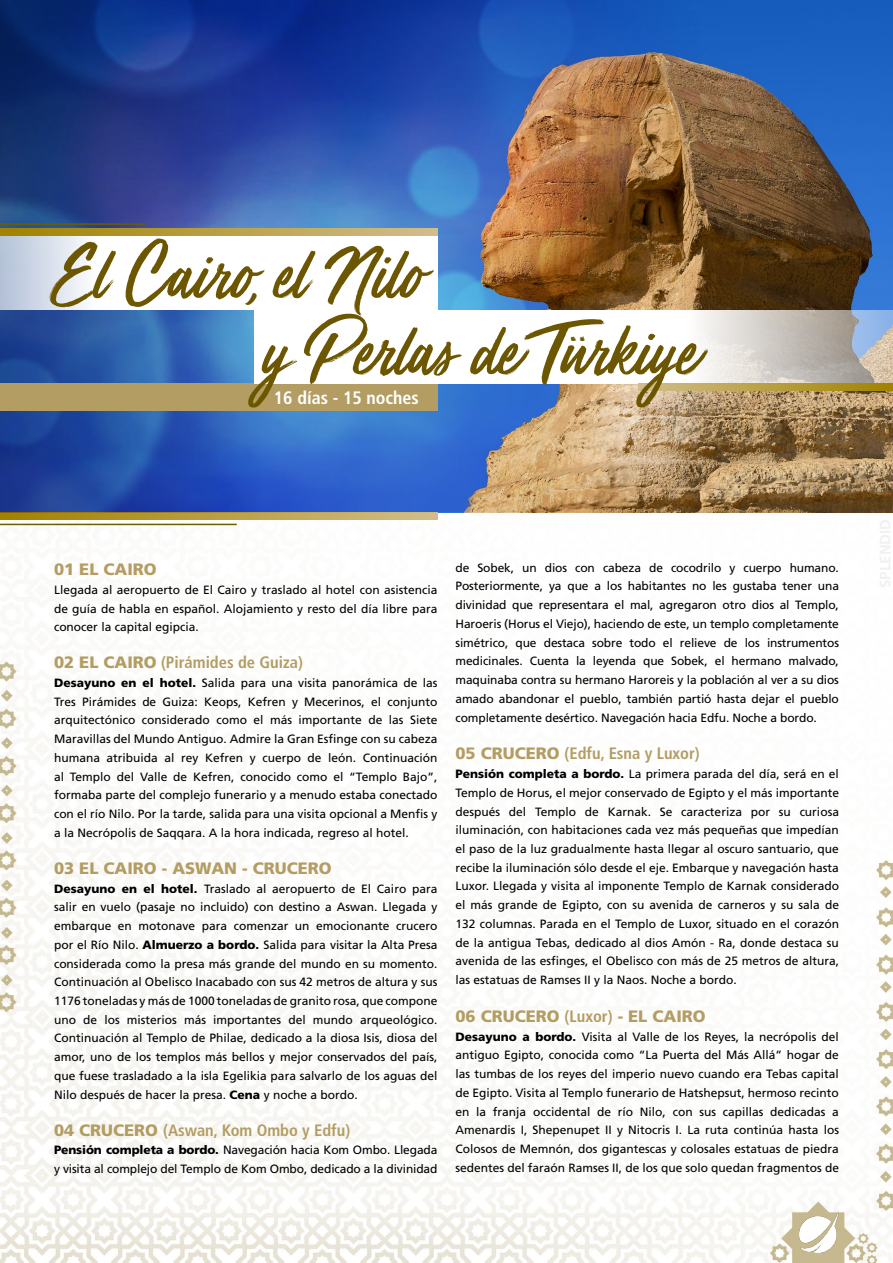
<style>
.page{position:relative;width:893px;height:1263px;background:#fff}
.page>*{position:absolute;margin:0;border:0;box-sizing:border-box;transform-origin:0 0}
.t1{font:75px "Mega Fresh";letter-spacing:-.01em;color:#6c5700}
.t2{font:40.5px "Amarillo";color:#6c5700}
.t3{font:34.5px "Chalkduster";color:#6c5e00}
.t4{font:700 condensed 18px "Frutiger";color:#fff}
.t5{font:700 condensed 16.5px "Frutiger";color:#b39d63}
.t6{font:900 16.5px "Frutiger";color:#b39d63}
.t7{font:12px/18.8px "Frutiger";color:#000;text-align:justify}
.s1{font-weight:900;font-stretch:normal}
.s2{font-weight:900}
.s3{font-weight:700;font-stretch:condensed}
</style>
<div class="page">
<img style="left:0;top:512px;width:893px;height:751px">
<img style="left:800px;top:1210px;width:39px;height:43px">
<img style="left:786px;top:0;width:107px;height:512px">
<svg style="left:0;top:512px;width:437px;height:7px;background:#b79d43"></svg>
<hr style="left:0;top:524px;width:237px;height:1px;background:#6c5e00">
<img style="left:0;top:0;width:786px;height:512px">
<div style="left:0;top:383px;width:437px;height:28px;background:#b39d63"></div>
<svg style="left:0;top:236px;width:437px;height:74px"></svg>
<svg style="left:255px;top:310px;width:638px;height:73px"></svg>
<svg style="left:0;top:229px;width:437px;height:7px;background:#b89f44"></svg>
<svg style="left:638px;top:383px;width:255px;height:7px;background:#b9a045"></svg>
<hr style="left:0;top:223px;width:145px;height:2px;background:#6c5e00">
<h1 class="t1" style="left:55px;top:235px;width:371px">El Cairo el Nilo</h1>
<h2 class="t2" style="left:245px;top:300px;width:14px">´</h2>
<h1 class="t1" style="left:263px;top:312px;width:436px">y Perlas de Turkiye</h1>
<h3 class="t3" style="left:568px;top:333px;width:22px">¨</h3>
<h3 class="t4" style="left:274px;top:387px;width:146px">16 días - 15 noches</h3>
<h3 class="t6" style="left:54px;top:559px;width:104px">01 EL CAIRO</h3>
<p class="t7" style="left:54px;top:580px;width:385px">Llegada al aeropuerto de El Cairo y traslado al hotel con asistencia de guía de habla en español. Alojamiento y resto del día libre para conocer la capital egipcia.</p>
<h3 class="t5" style="left:54px;top:653px;width:250px"><span class="s1">02 EL CAIRO</span> (Pirámides de Guiza)</h3>
<p class="t7" style="left:54px;top:673px;width:385px"><span class="s2">Desayuno en el hotel.</span> Salida para una visita panorámica de las Tres Pirámides de Guiza: Keops, Kefren y Mecerinos, el conjunto arquitectónico considerado como el más importante de las Siete Maravillas del Mundo Antiguo. Admire la Gran Esfinge con su cabeza humana atribuida al rey Kefren y cuerpo de león. Continuación al Templo del Valle de Kefren, conocido como el “Templo Bajo”, formaba parte del complejo funerario y a menudo estaba conectado con el río Nilo. Por la tarde, salida para una visita opcional a Menfis y a la Necrópolis de Saqqara. A la hora indicada, regreso al hotel.</p>
<h3 class="t6" style="left:54px;top:858px;width:279px">03 EL CAIRO - ASWAN - CRUCERO</h3>
<p class="t7" style="left:54px;top:879px;width:385px"><span class="s2">Desayuno en el hotel.</span> Traslado al aeropuerto de El Cairo para salir en vuelo (pasaje no incluido) con destino a Aswan. Llegada y embarque en motonave para comenzar un emocionante crucero por el Río Nilo. <span class="s2">Almuerzo a bordo.</span> Salida para visitar la Alta Presa considerada como la presa más grande del mundo en su momento.<br>Continuación al Obelisco Inacabado con sus 42 metros de altura y sus 1176 toneladas y más de 1000 toneladas de granito rosa, que compone uno de los misterios más importantes del mundo arqueológico.<br>Continuación al Templo de Philae, dedicado a la diosa Isis, diosa del amor, uno de los templos más bellos y mejor conservados del país, que fuese trasladado a la isla Egelikia para salvarlo de los aguas del Nilo después de hacer la presa. <span class="s2">Cena</span> y noche a bordo.</p>
<h3 class="t5" style="left:54px;top:1120px;width:298px"><span class="s1">04 CRUCERO</span> (Aswan, Kom Ombo y Edfu)</h3>
<p class="t7" style="left:54px;top:1141px;width:385px"><span class="s2">Pensión completa a bordo.</span> Navegación hacia Kom Ombo. Llegada y visita al complejo del Templo de Kom Ombo, dedicado a la divinidad</p>
<p class="t7" style="left:455px;top:558px;width:385px">de Sobek, un dios con cabeza de cocodrilo y cuerpo humano.<br>Posteriormente, ya que a los habitantes no les gustaba tener una divinidad que representara el mal, agregaron otro dios al Templo, Haroeris (Horus el Viejo), haciendo de este, un templo completamente simétrico, que destaca sobre todo el relieve de los instrumentos medicinales. Cuenta la leyenda que Sobek, el hermano malvado, maquinaba contra su hermano Haroreis y la población al ver a su dios amado abandonar el pueblo, también partió hasta dejar el pueblo completamente desértico. Navegación hacia Edfu. Noche a bordo.</p>
<h3 class="t5" style="left:455px;top:744px;width:246px"><span class="s1">05 CRUCERO</span> (Edfu, Esna y Luxor)</h3>
<p class="t7" style="left:455px;top:764px;width:385px"><span class="s2">Pensión completa a bordo.</span> La primera parada del día, será en el Templo de Horus, el mejor conservado de Egipto y el más importante después del Templo de Karnak. Se caracteriza por su curiosa iluminación, con habitaciones cada vez más pequeñas que impedían el paso de la luz gradualmente hasta llegar al oscuro santuario, que recibe la iluminación sólo desde el eje. Embarque y navegación hasta Luxor. Llegada y visita al imponente Templo de Karnak considerado el más grande de Egipto, con su avenida de carneros y su sala de 132 columnas. Parada en el Templo de Luxor, situado en el corazón de la antigua Tebas, dedicado al dios Amón - Ra, donde destaca su avenida de las esfinges, el Obelisco con más de 25 metros de altura, las estatuas de Ramses II y la Naos. Noche a bordo.</p>
<h3 class="t6" style="left:455px;top:1006px;width:252px">06 CRUCERO <span class="s3">(Luxor)</span> - EL CAIRO</h3>
<p class="t7" style="left:455px;top:1027px;width:385px"><span class="s2">Desayuno a bordo.</span> Visita al Valle de los Reyes, la necrópolis del antiguo Egipto, conocida como “La Puerta del Más Allá” hogar de las tumbas de los reyes del imperio nuevo cuando era Tebas capital de Egipto. Visita al Templo funerario de Hatshepsut, hermoso recinto en la franja occidental de río Nilo, con sus capillas dedicadas a Amenardis I, Shepenupet II y Nitocris I. La ruta continúa hasta los Colosos de Memnón, dos gigantescas y colosales estatuas de piedra sedentes del faraón Ramses II, de los que solo quedan fragmentos de</p>
</div>
